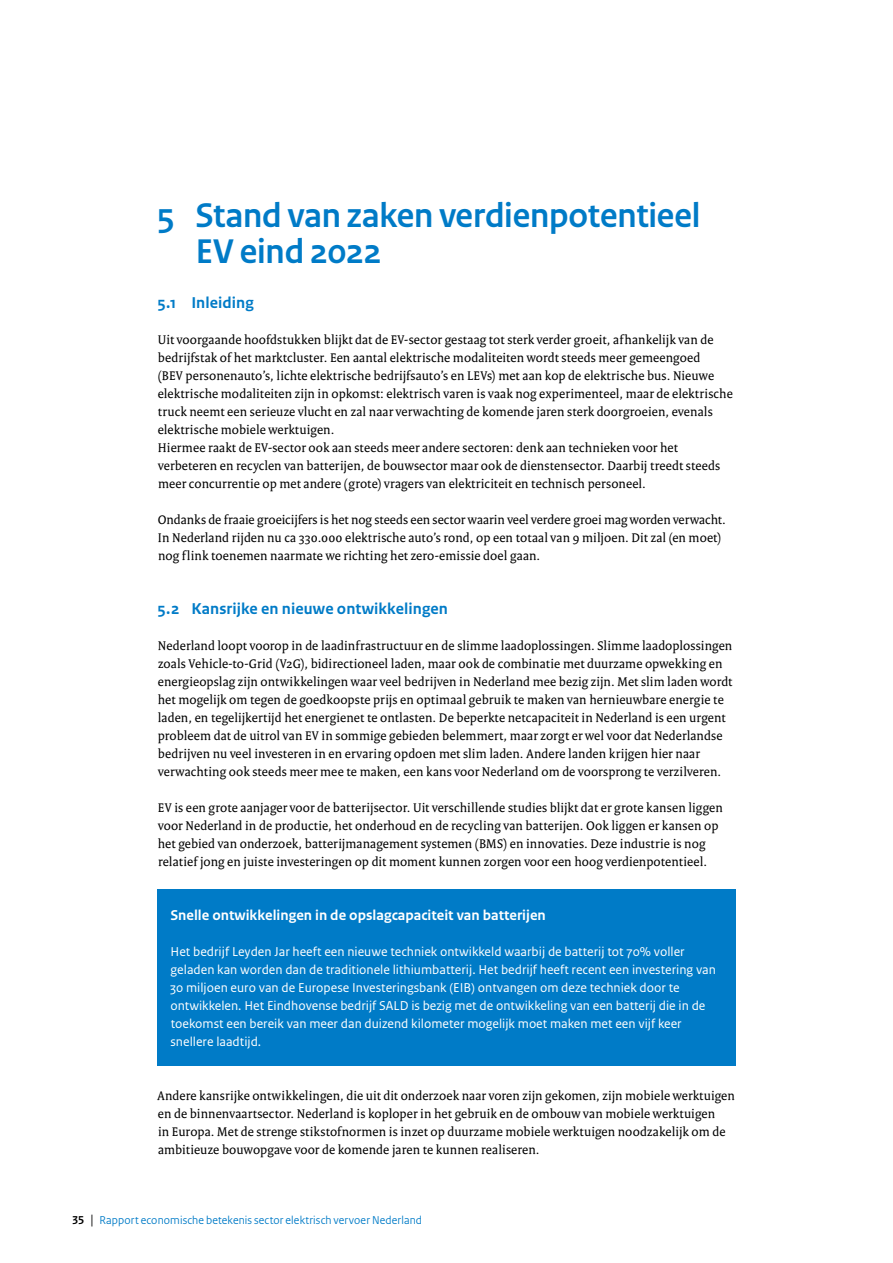
<style>
.page{position:relative;width:893px;height:1263px;background:#fff}
.page>*{position:absolute;margin:0;border:0;box-sizing:border-box;transform-origin:0 0}
.H2_Kop{font:700 36px/36px "Rijksoverheid Sans Heading";letter-spacing:-.005em;color:#007bc7}
.H3_Paragraafkop{font:700 16.5px "Rijksoverheid Sans Text";letter-spacing:.005em;color:#007bc7}
.P_Kadertekst_Kop_wit_op_blauw{font:700 15px "Rijksoverheid Sans Text";color:#fff}
.P_Broodtekst{font:13.5px/18px "Rijksoverheid Serif";letter-spacing:.01em;color:#000}
.P_Kadertekst_Wit_op_blauw{font:13.5px/18px "Rijksoverheid Sans Text";color:#fff}
.t1{font:12px "Rijksoverheid Sans Heading";letter-spacing:.015em;color:#007bc7}
.s1{font-weight:700;color:#000}
.s2{font-size:14.25px;color:#000}
</style>
<div class="page">
<div style="left:157px;top:889px;width:579px;height:42px;background:#007bc7"></div>
<div style="left:157px;top:929px;width:579px;height:136px;background:#007bc7"></div>
<h2 class="H2_Kop" style="left:196px;top:198px;width:506px;text-indent:-38px">5 Stand van zaken verdienpotentieel<br>EV eind 2022</h2>
<h3 class="H3_Paragraafkop" style="left:157px;top:293px;width:98px">5.1 Inleiding</h3>
<p class="P_Broodtekst" style="left:158px;top:330px;width:576px">Uit voorgaande hoofdstukken blijkt dat de EV-sector gestaag tot sterk verder groeit, afhankelijk van de bedrijfstak of het marktcluster. Een aantal elektrische modaliteiten wordt steeds meer gemeengoed<br>(BEV personenauto’s, lichte elektrische bedrijfsauto’s en LEVs) met aan kop de elektrische bus. Nieuwe elektrische modaliteiten zijn in opkomst: elektrisch varen is vaak nog experimenteel, maar de elektrische truck neemt een serieuze vlucht en zal naar verwachting de komende jaren sterk doorgroeien, evenals elektrische mobiele werktuigen.</p>
<p class="P_Broodtekst" style="left:158px;top:438px;width:564px">Hiermee raakt de EV-sector ook aan steeds meer andere sectoren: denk aan technieken voor het verbeteren en recyclen van batterijen, de bouwsector maar ook de dienstensector. Daarbij treedt steeds meer concurrentie op met andere (grote) vragers van elektriciteit en technisch personeel.</p>
<p class="P_Broodtekst" style="left:158px;top:510px;width:570px">Ondanks de fraaie groeicijfers is het nog steeds een sector waarin veel verdere groei mag worden verwacht.<br>In Nederland rijden nu ca 330.000 elektrische auto’s rond, op een totaal van 9 miljoen. Dit zal (en moet) nog flink toenemen naarmate we richting het zero-emissie doel gaan.</p>
<h3 class="H3_Paragraafkop" style="left:157px;top:599px;width:292px">5.2 Kansrijke en nieuwe ontwikkelingen</h3>
<p class="P_Broodtekst" style="left:158px;top:636px;width:576px">Nederland loopt voorop in de laadinfrastructuur en de slimme laadoplossingen. Slimme laadoplossingen zoals Vehicle-to-Grid (V2G), bidirectioneel laden, maar ook de combinatie met duurzame opwekking en energieopslag zijn ontwikkelingen waar veel bedrijven in Nederland mee bezig zijn. Met slim laden wordt het mogelijk om tegen de goedkoopste prijs en optimaal gebruik te maken van hernieuwbare energie te laden, en tegelijkertijd het energienet te ontlasten. De beperkte netcapaciteit in Nederland is een urgent probleem dat de uitrol van EV in sommige gebieden belemmert, maar zorgt er wel voor dat Nederlandse bedrijven nu veel investeren in en ervaring opdoen met slim laden. Andere landen krijgen hier naar verwachting ook steeds meer mee te maken, een kans voor Nederland om de voorsprong te verzilveren.</p>
<p class="P_Broodtekst" style="left:158px;top:798px;width:567px">EV is een grote aanjager voor de batterijsector. Uit verschillende studies blijkt dat er grote kansen liggen voor Nederland in de productie, het onderhoud en de recycling van batterijen. Ook liggen er kansen op het gebied van onderzoek, batterijmanagement systemen (BMS) en innovaties. Deze industrie is nog relatief jong en juiste investeringen op dit moment kunnen zorgen voor een hoog verdienpotentieel.</p>
<p class="P_Kadertekst_Kop_wit_op_blauw" style="left:170px;top:906px;width:377px">Snelle ontwikkelingen in de opslagcapaciteit van batterijen</p>
<p class="P_Kadertekst_Wit_op_blauw" style="left:170px;top:943px;width:547px">Het bedrijf Leyden Jar heeft een nieuwe techniek ontwikkeld waarbij de batterij tot 70% voller geladen kan worden dan de traditionele lithiumbatterij. Het bedrijf heeft recent een investering van 30 miljoen euro van de Europese Investeringsbank (EIB) ontvangen om deze techniek door te ontwikkelen. Het Eindhovense bedrijf SALD is bezig met de ontwikkeling van een batterij die in de toekomst een bereik van meer dan duizend kilometer mogelijk moet maken met een vijf keer snellere laadtijd.</p>
<p class="P_Broodtekst" style="left:157px;top:1086px;width:579px">Andere kansrijke ontwikkelingen, die uit dit onderzoek naar voren zijn gekomen, zijn mobiele werktuigen en de binnenvaartsector. Nederland is koploper in het gebruik en de ombouw van mobiele werktuigen<br>in Europa. Met de strenge stikstofnormen is inzet op duurzame mobiele werktuigen noodzakelijk om de ambitieuze bouwopgave voor de komende jaren te kunnen realiseren.</p>
<p class="t1" style="left:72px;top:1213px;width:351px"><span class="s1">35</span> <span class="s2">|</span> Rapport economische betekenis sector elektrisch vervoer Nederland</p>
</div>
